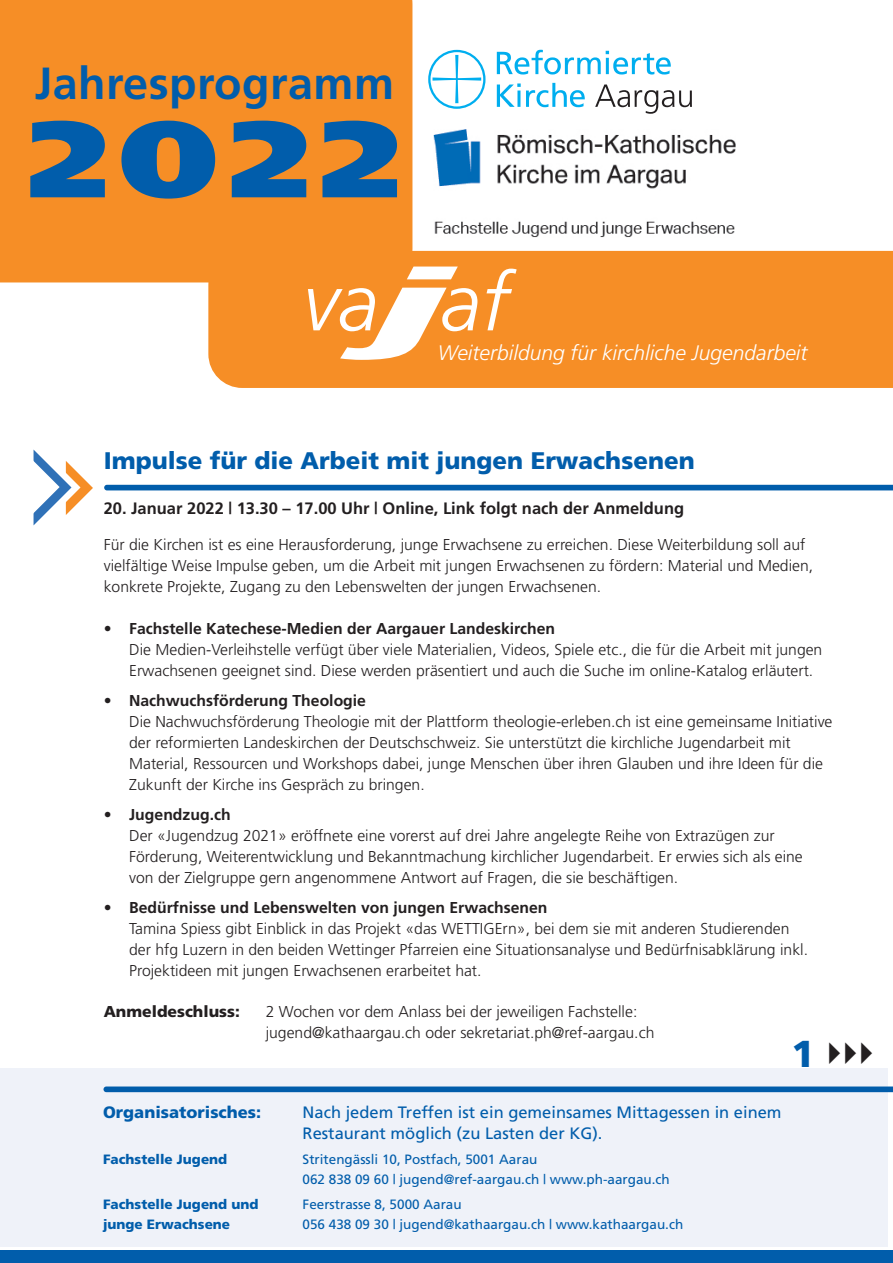
<style>
.page{position:relative;width:893px;height:1263px;background:#fff}
.page>*{position:absolute;margin:0;border:0;box-sizing:border-box;transform-origin:0 0}
.t1{font:900 108px "Frutiger";color:#015dab;scale:1.25 1}
.t2{font:italic 300 81px "Frutiger";color:#fff}
.t3{font:700 45px "Frutiger";letter-spacing:.01em;color:#015dab}
.t4{font:900 37.5px "Frutiger";color:#015dab}
.t5{font:900 24px "Frutiger";color:#015dab}
.t6{font:italic 300 21px "Frutiger";color:#fff}
.t7{font:16.5px/21px "Frutiger";color:#015dab}
.t8{font:700 16.5px "Frutiger";color:#231f20}
.t9{font:900 16.5px "Frutiger";color:#015dab}
.t10{font:300 15.75px/21px "Frutiger";color:#231f20}
.t11{font:700 15.75px "Frutiger";color:#231f20}
.t12{font:900 15.75px "Frutiger";color:#231f20}
.t13{font:13.5px/19.5px "Frutiger";color:#015dab}
.t14{font:900 13.5px "Frutiger";color:#015dab}
.s1{font-weight:900;font-size:97.2px}
</style>
<div class="page">
<div style="left:208px;top:251px;width:685px;height:137px;background:#f68e26"></div>
<div style="left:0;top:0;width:412px;height:282px;background:#f68e26"></div>
<img style="left:433px;top:129px;width:302px;height:109px">
<div style="left:0;top:1250px;width:893px;height:13px;background:#015dab"></div>
<div style="left:104px;top:485px;width:789px;height:5px;background:#015dab"></div>
<svg style="left:497px;top:50px;width:174px;height:25px"></svg>
<svg style="left:497px;top:83px;width:88px;height:24px"></svg>
<svg style="left:595px;top:85px;width:97px;height:29px"></svg>
<svg style="left:428px;top:50px;width:57px;height:59px"></svg>
<div style="left:0;top:1068px;width:887px;height:179px;background:#eff2f9"></div>
<svg style="left:103px;top:1086px;width:790px;height:6px;background:#156ab1"></svg>
<h3 class="t3" style="left:35px;top:57px;width:361px">Jahresprogramm</h3>
<h1 class="t1" style="left:28px;top:94px;width:299px">2022</h1>
<h2 class="t2" style="left:303px;top:256px;width:207px">va<span class="s1">j</span>af</h2>
<h3 class="t6" style="left:438px;top:341px;width:371px">Weiterbildung für kirchliche Jugendarbeit</h3>
<h3 class="t5" style="left:104px;top:446px;width:592px">Impulse für die Arbeit mit jungen Erwachsenen</h3>
<p class="t8" style="left:104px;top:499px;width:582px">20. Januar 2022 | 13.30 – 17.00 Uhr | Online, Link folgt nach der Anmeldung</p>
<p class="t10" style="left:104px;top:534px;width:711px">Für die Kirchen ist es eine Herausforderung, junge Erwachsene zu erreichen. Diese Weiterbildung soll auf vielfältige Weise Impulse geben, um die Arbeit mit jungen Erwachsenen zu fördern: Material und Medien, konkrete Projekte, Zugang zu den Lebenswelten der jungen Erwachsenen.</p>
<p class="t11" style="left:104px;top:620px;width:453px">• Fachstelle Katechese-Medien der Aargauer Landeskirchen</p>
<p class="t10" style="left:129px;top:639px;width:695px">Die Medien-Verleihstelle verfügt über viele Materialien, Videos, Spiele etc., die für die Arbeit mit jungen<br>Erwachsenen geeignet sind. Diese werden präsentiert und auch die Suche im online-Katalog erläutert.</p>
<p class="t11" style="left:104px;top:692px;width:264px">• Nachwuchsförderung Theologie</p>
<p class="t10" style="left:129px;top:711px;width:705px">Die Nachwuchsförderung Theologie mit der Plattform theologie-erleben.ch ist eine gemeinsame Initiative der reformierten Landeskirchen der Deutschschweiz. Sie unterstützt die kirchliche Jugendarbeit mit Material, Ressourcen und Workshops dabei, junge Menschen über ihren Glauben und ihre Ideen für die Zukunft der Kirche ins Gespräch zu bringen.</p>
<p class="t11" style="left:104px;top:806px;width:128px">• Jugendzug.ch</p>
<p class="t10" style="left:129px;top:825px;width:675px">Der «Jugendzug 2021» eröffnete eine vorerst auf drei Jahre angelegte Reihe von Extrazügen zur<br>Förderung, Weiterentwicklung und Bekanntmachung kirchlicher Jugendarbeit. Er erwies sich als eine von der Zielgruppe gern angenommene Antwort auf Fragen, die sie beschäftigen.</p>
<p class="t11" style="left:104px;top:899px;width:445px">• Bedürfnisse und Lebenswelten von jungen Erwachsenen</p>
<p class="t10" style="left:129px;top:918px;width:680px">Tamina Spiess gibt Einblick in das Projekt «das WETTIGErn», bei dem sie mit anderen Studierenden der hfg Luzern in den beiden Wettinger Pfarreien eine Situationsanalyse und Bedürfnisabklärung inkl.<br>Projektideen mit jungen Erwachsenen erarbeitet hat.</p>
<p class="t12" style="left:104px;top:1002px;width:138px">Anmeldeschluss:</p>
<p class="t10" style="left:266px;top:1001px;width:390px">2 Wochen vor dem Anlass bei der jeweiligen Fachstelle: jugend@kathaargau.ch oder sekretariat.ph@ref-aargau.ch</p>
<h3 class="t4" style="left:791px;top:1031px;width:24px">1</h3>
<p class="t9" style="left:103px;top:1102px;width:160px">Organisatorisches:</p>
<p class="t7" style="left:303px;top:1101px;width:480px">Nach jedem Treffen ist ein gemeinsames Mittagessen in einem<br>Restaurant möglich (zu Lasten der KG).</p>
<p class="t14" style="left:103px;top:1151px;width:126px">Fachstelle Jugend</p>
<p class="t13" style="left:303px;top:1150px;width:369px">Stritengässli 10, Postfach, 5001 Aarau<br>062 838 09 60 | jugend@ref-aargau.ch | www.ph-aargau.ch</p>
<p class="t14" style="left:103px;top:1196px;width:157px">Fachstelle Jugend und</p>
<p class="t13" style="left:303px;top:1195px;width:161px">Feerstrasse 8, 5000 Aarau</p>
<p class="t14" style="left:103px;top:1216px;width:129px">junge Erwachsene</p>
<p class="t13" style="left:303px;top:1214px;width:382px">056 438 09 30 | jugend@kathaargau.ch | www.kathaargau.ch</p>
</div>
